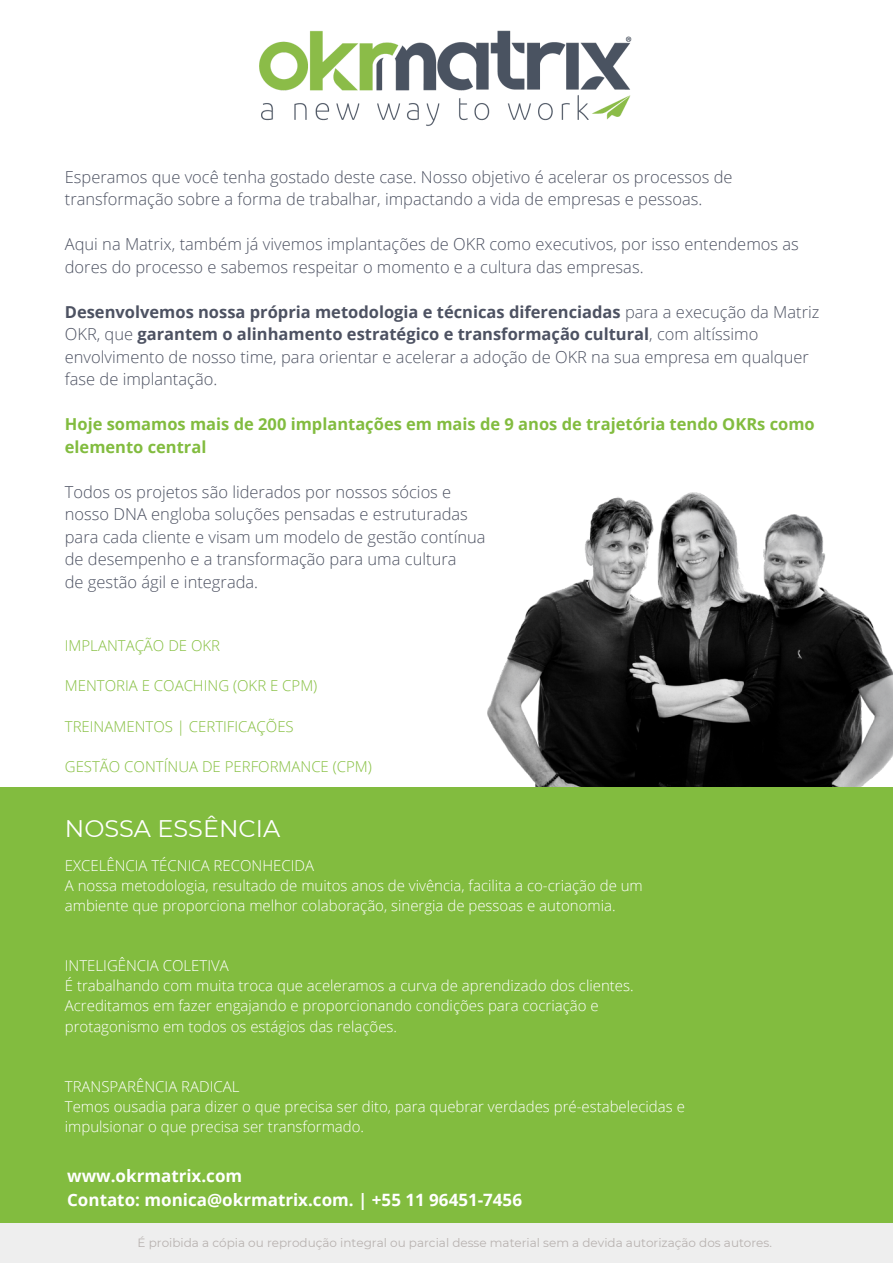
<style>
.page{position:relative;width:893px;height:1264px;background:#fff}
.page>*{position:absolute;margin:0;border:0;box-sizing:border-box;transform-origin:0 0}
.t1{font:24px "Montserrat";color:#fff}
.t2{font:700 16.95px/23.5px "Open Sans";color:#fff}
.t3{font:300 16.5px/22.5px "Open Sans";color:#4d5262}
.t4{font:700 16.5px/22.5px "Open Sans";color:#82bc3f}
.t5{font:300 15px/20.1px "Open Sans";color:#fff}
.t6{font:300 15px "Open Sans";color:#85bf3f}
.t7{font:12px "Montserrat";color:#b8b2b0}
.s1{font-weight:700}
</style>
<div class="page">
<div style="left:0;top:1222px;width:892px;height:40px;background:#eee"></div>
<img style="left:487px;top:492px;width:405px;height:295px">
<img style="left:259px;top:30px;width:373px;height:96px">
<div style="left:0;top:787px;width:892px;height:435px;background:#82bc3f"></div>
<p class="t3" style="left:65px;top:165px;width:669px">Esperamos que você tenha gostado deste case. Nosso objetivo é acelerar os processos de transformação sobre a forma de trabalhar, impactando a vida de empresas e pessoas.</p>
<p class="t3" style="left:65px;top:232px;width:735px">Aqui na Matrix, também já vivemos implantações de OKR como executivos, por isso entendemos as dores do processo e sabemos respeitar o momento e a cultura das empresas.</p>
<p class="t3" style="left:65px;top:300px;width:756px"><span class="s1">Desenvolvemos nossa própria metodologia e técnicas diferenciadas</span> para a execução da Matriz OKR, que <span class="s1">garantem o alinhamento estratégico e transformação cultural</span>, com altíssimo envolvimento de nosso time, para orientar e acelerar a adoção de OKR na sua empresa em qualquer fase de implantação.</p>
<p class="t4" style="left:65px;top:412px;width:751px">Hoje somamos mais de 200 implantações em mais de 9 anos de trajetória tendo OKRs como elemento central</p>
<p class="t3" style="left:65px;top:480px;width:422px">Todos os projetos são liderados por nossos sócios e nosso DNA engloba soluções pensadas e estruturadas para cada cliente e visam um modelo de gestão contínua de desempenho e a transformação para uma cultura<br>de gestão ágil e integrada.</p>
<p class="t6" style="left:65px;top:634px;width:157px">IMPLANTAÇÃO DE OKR</p>
<p class="t6" style="left:65px;top:675px;width:254px">MENTORIA E COACHING (OKR E CPM)</p>
<p class="t6" style="left:65px;top:715px;width:230px">TREINAMENTOS | CERTIFICAÇÕES</p>
<p class="t6" style="left:65px;top:756px;width:308px">GESTÃO CONTÍNUA DE PERFORMANCE (CPM)</p>
<h1 class="t1" style="left:65px;top:814px;width:217px">NOSSA ESSÊNCIA</h1>
<p class="t5" style="left:65px;top:854px;width:579px">EXCELÊNCIA TÉCNICA RECONHECIDA<br>A nossa metodologia, resultado de muitos anos de vivência, facilita a co-criação de um ambiente que proporciona melhor colaboração, sinergia de pessoas e autonomia.</p>
<p class="t5" style="left:65px;top:955px;width:570px">INTELIGÊNCIA COLETIVA<br>É trabalhando com muita troca que aceleramos a curva de aprendizado dos clientes.<br>Acreditamos em fazer engajando e proporcionando condições para cocriação e protagonismo em todos os estágios das relações.</p>
<p class="t5" style="left:65px;top:1076px;width:621px">TRANSPARÊNCIA RADICAL<br>Temos ousadia para dizer o que precisa ser dito, para quebrar verdades pré-estabelecidas e impulsionar o que precisa ser transformado.</p>
<p class="t2" style="left:67px;top:1163px;width:456px">www.okrmatrix.com<br>Contato: monica@okrmatrix.com. | +55 11 96451-7456</p>
<p class="t7" style="left:138px;top:1235px;width:635px">É proibida a cópia ou reprodução integral ou parcial desse material sem a devida autorização dos autores.</p>
</div>
